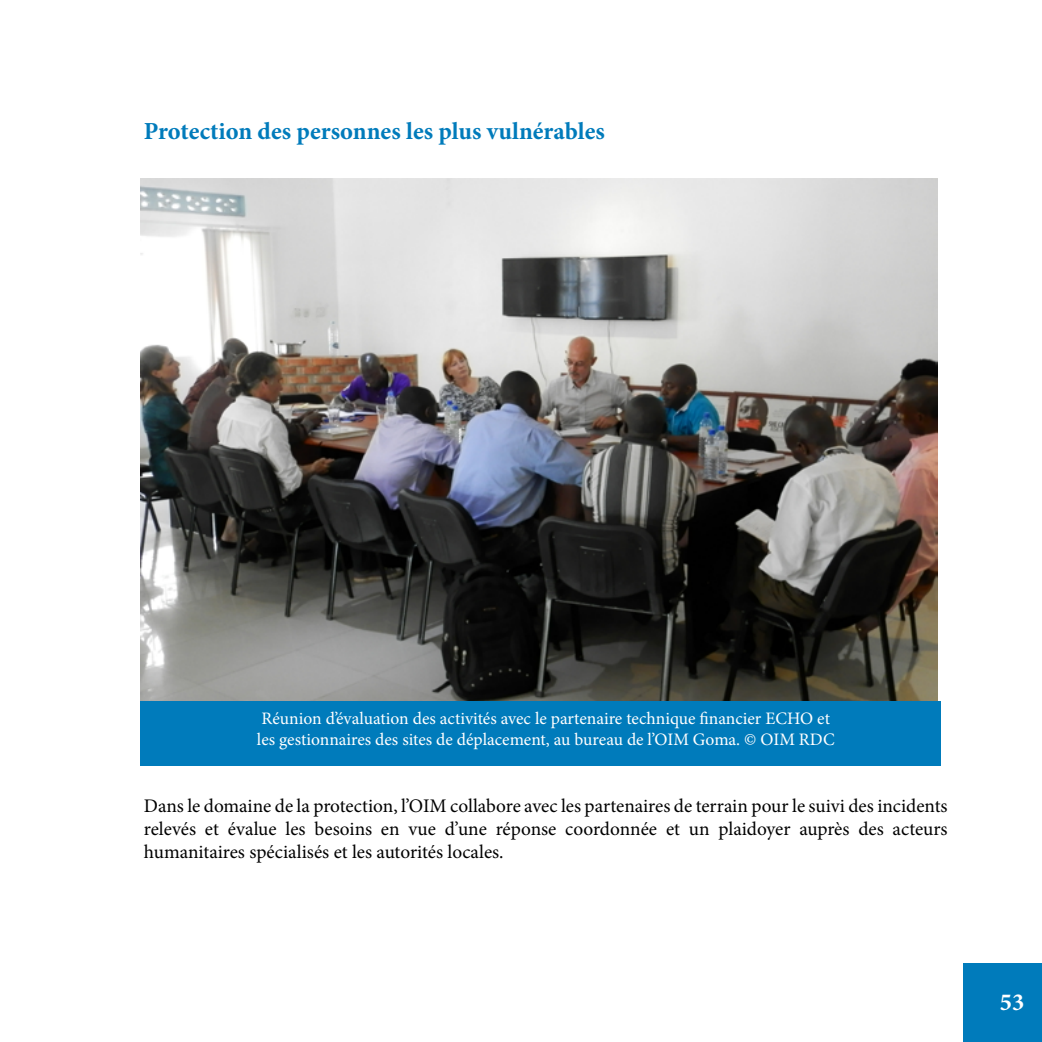
<style>
.page{position:relative;width:1042px;height:1042px;background:#fff}
.page>*{position:absolute;margin:0;border:0;box-sizing:border-box;transform-origin:0 0}
.t1{font:700 24.5px "Minion Pro";color:#007bbb}
.t2{font:700 24.5px "Minion Pro";color:#fff}
.t3{font:19.25px/23.1px "Minion Pro";color:#000;text-align:justify}
.t4{font:17.5px/21px "Minion Pro";color:#fff}
</style>
<div class="page">
<div style="left:963px;top:963px;width:79px;height:79px;background:#007bbb"></div>
<img style="left:141px;top:178px;width:797px;height:524px">
<div style="left:140px;top:702px;width:800px;height:64px;background:#007bbb"></div>
<p class="t1" style="left:144px;top:113px;width:462px">Protection des personnes les plus vulnérables</p>
<p class="t4" style="left:257px;top:708px;width:579px">Réunion d’évaluation des activités avec le partenaire technique financier ECHO et les gestionnaires des sites de déplacement, au bureau de l’OIM Goma. © OIM RDC</p>
<p class="t3" style="left:144px;top:794px;width:805px">Dans le domaine de la protection, l’OIM collabore avec les partenaires de terrain pour le suivi des incidents relevés et évalue les besoins en vue d’une réponse coordonnée et un plaidoyer auprès des acteurs humanitaires spécialisés et les autorités locales.</p>
<p class="t2" style="left:1000px;top:985px;width:26px">53</p>
</div>
